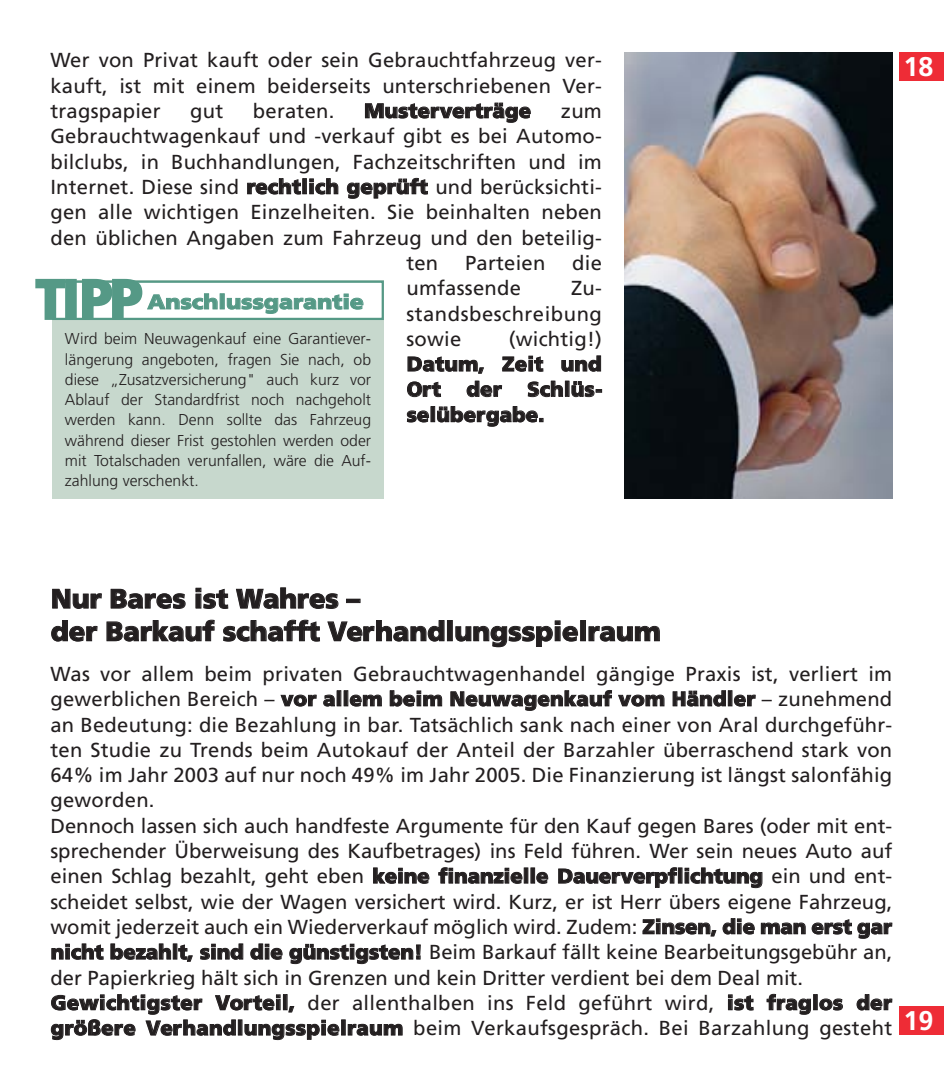
<style>
.page{position:relative;width:945px;height:1085px;background:#fff}
.page>*{position:absolute;margin:0;border:0;box-sizing:border-box;transform-origin:0 0}
.t1{font:900 56.48px "Frutiger";color:#559986;scale:.95 1}
.t2{font:900 27px/32.6px "Frutiger";color:#231f20}
.t3{font:700 27px "Frutiger";color:#fff}
.t4{font:20.25px/25.2px "Frutiger";letter-spacing:.01em;color:#231f20;text-align:justify}
.t5{font:900 20.25px/25.2px "Frutiger";letter-spacing:.005em;color:#231f20;text-align:justify}
.t6{font:900 20.25px "Frutiger";color:#559986;scale:1.13 1}
.t7{font:300 15.75px/20.2px "Frutiger";color:#231f20;text-align:justify}
.s1{font-weight:900}
.s2{font-weight:400}
</style>
<div class="page">
<div style="left:899px;top:1006px;width:44px;height:28px;background:#ee2c36"></div>
<div style="left:52px;top:280px;width:332px;height:219px;background:#c7d8cd"></div>
<div style="left:53px;top:282px;width:330px;height:37px;background:#fff"></div>
<div style="left:52px;top:280px;width:332px;height:40px;border:2px solid #559986"></div>
<img style="left:624px;top:52px;width:268px;height:447px">
<div style="left:899px;top:52px;width:44px;height:29px;background:#ee2c36"></div>
<p class="t4" style="left:50px;top:49px;width:553px">Wer von Privat kauft oder sein Gebrauchtfahrzeug ver&shy;kauft, ist mit einem beiderseits unterschriebenen Ver&shy;tragspapier</p>
<p class="t4" style="left:190px;top:100px;width:35px">gut</p>
<p class="t4" style="left:253px;top:100px;width:83px">beraten.</p>
<p class="t5" style="left:364px;top:100px;width:168px">Musterverträge</p>
<p class="t4" style="left:561px;top:100px;width:42px">zum</p>
<p class="t4" style="left:50px;top:125px;width:553px">Gebrauchtwagenkauf und -verkauf gibt es bei Automo-</p>
<p class="t4" style="left:50px;top:151px;width:553px">bilclubs, in Buchhandlungen, Fachzeitschriften und im</p>
<p class="t4" style="left:50px;top:176px;width:553px">Internet. Diese sind <span class="s1">rechtlich geprüft</span> und berücksichti-</p>
<p class="t4" style="left:50px;top:201px;width:553px">gen alle wichtigen Einzelheiten. Sie beinhalten neben</p>
<p class="t4" style="left:50px;top:227px;width:553px">den üblichen Angaben zum Fahrzeug und den beteilig-</p>
<p class="t4" style="left:406px;top:252px;width:33px">ten</p>
<p class="t4" style="left:465px;top:252px;width:82px">Parteien</p>
<p class="t4" style="left:572px;top:252px;width:31px">die</p>
<p class="t4" style="left:406px;top:277px;width:116px">umfassende</p>
<p class="t1" style="left:35px;top:277px;width:114px">TIPP</p>
<p class="t4" style="left:406px;top:277px;width:197px;text-indent:165px">Zu&shy;standsbeschreibung sowie</p>
<p class="t6" style="left:148px;top:294px;width:193px">Anschlussgarantie</p>
<p class="t7" style="left:65px;top:330px;width:308px">Wird beim Neuwagenkauf eine Garantiever&shy;längerung angeboten, fragen Sie nach, ob diese „Zusatzversicherung" auch kurz vor Ablauf der Standardfrist noch nachgeholt werden kann. Denn sollte das Fahrzeug während dieser Frist gestohlen werden oder mit Totalschaden verunfallen, wäre die Auf&shy;zahlung verschenkt.</p>
<p class="t5" style="left:407px;top:328px;width:197px;text-indent:102px"><span class="s2">(wichtig!)<br></span>Datum, Zeit und Ort</p>
<p class="t5" style="left:407px;top:378px;width:197px;text-indent:121px">Schlüs&shy;selübergabe.</p>
<p class="t5" style="left:466px;top:378px;width:37px">der</p>
<p class="t3" style="left:903px;top:56px;width:32px">18</p>
<p class="t2" style="left:51px;top:584px;width:612px">Nur Bares ist Wahres –<br>der Barkauf schafft Verhandlungsspielraum</p>
<p class="t4" style="left:50px;top:662px;width:843px;text-align:left">Was vor allem beim privaten Gebrauchtwagenhandel gängige Praxis ist, verliert im gewerblichen Bereich – <span class="s1">vor allem beim Neuwagenkauf vom Händler</span> – zunehmend an Bedeutung: die Bezahlung in bar. Tatsächlich sank nach einer von Aral durchgeführ&shy;ten Studie zu Trends beim Autokauf der Anteil der Barzahler überraschend stark von 64% im Jahr 2003 auf nur noch 49% im Jahr 2005. Die Finanzierung ist längst salonfähig geworden.<br>Dennoch lassen sich auch handfeste Argumente für den Kauf gegen Bares (oder mit ent&shy;sprechender Überweisung des Kaufbetrages) ins Feld führen. Wer sein neues Auto auf einen Schlag bezahlt, geht eben <span class="s1">keine finanzielle Dauerverpflichtung</span> ein und ent&shy;scheidet selbst, wie der Wagen versichert wird. Kurz, er ist Herr übers eigene Fahrzeug, womit jederzeit auch ein Wiederverkauf möglich wird. Zudem: <span class="s1">Zinsen, die man erst gar nicht bezahlt, sind die günstigsten!</span> Beim Barkauf fällt keine Bearbeitungsgebühr an, der Papierkrieg hält sich in Grenzen und kein Dritter verdient bei dem Deal mit.<br><span class="s1">Gewichtigster Vorteil,</span> der allenthalben ins Feld geführt wird, <span class="s1">ist fraglos der größere Verhandlungsspielraum</span> beim Verkaufsgespräch. Bei Barzahlung gesteht</p>
<p class="t3" style="left:903px;top:1009px;width:32px">19</p>
</div>
